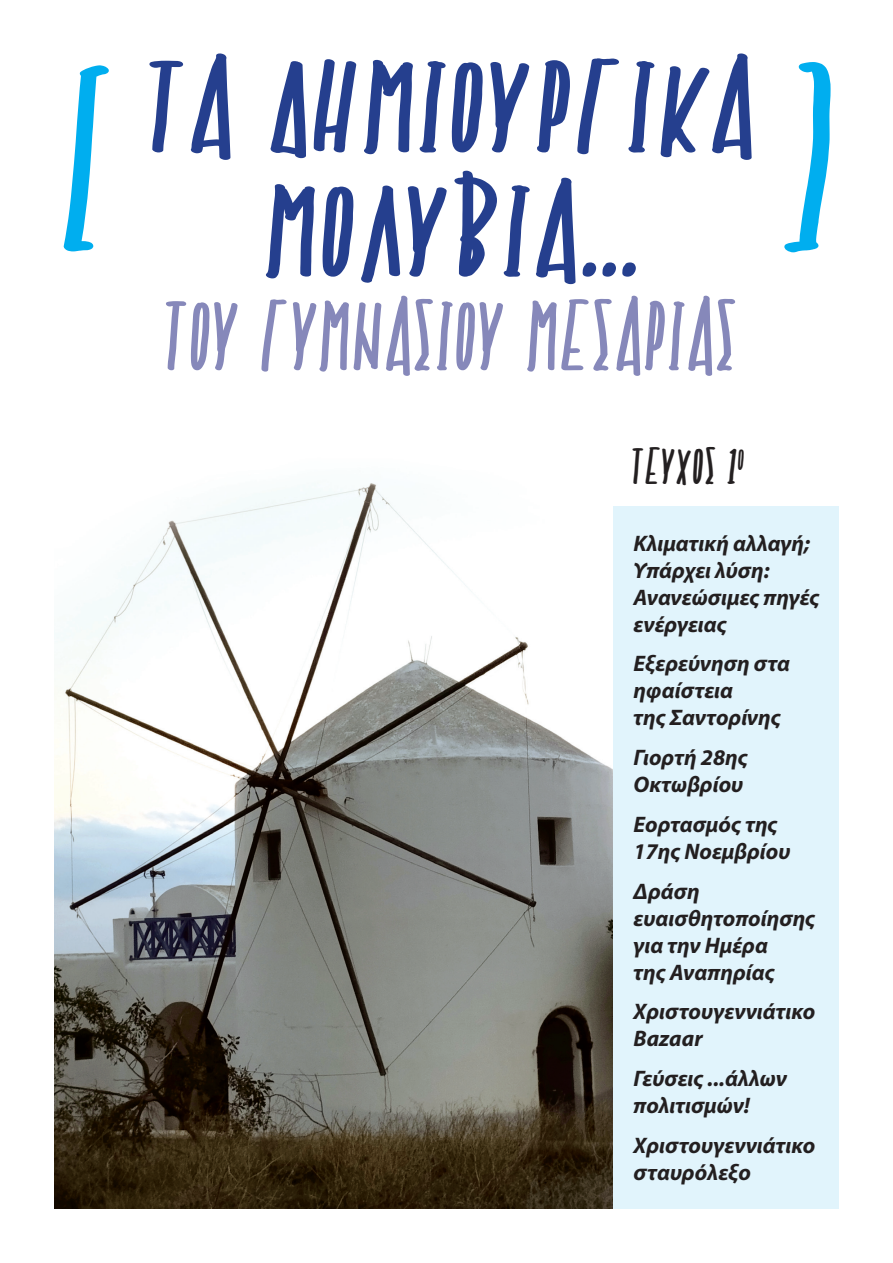
<style>
.page{position:relative;width:893px;height:1263px;background:#fff}
.page>*{position:absolute;margin:0;border:0;box-sizing:border-box;transform-origin:0 0}
.t1{font:151.5px "NF Avae Regular";color:#00aeef;scale:1.25 1}
.t2{font:103.5px/124.2px "NF Avae Regular";color:#253f8e;text-align:center;scale:1.25 1}
.t3{font:78px "NF Avae Regular";color:#8688ba}
.t4{font:40.5px "NF Avae Regular";color:#231f20}
.t5{font:italic 700 22.5px/27px "Myriad Pro";color:#231f20}
.s1{font-size:84px}
</style>
<div class="page">
<img style="left:54px;top:483px;width:568px;height:726px">
<div style="left:613px;top:506px;width:225px;height:702px;background:#e1f4fc"></div>
<h2 class="t2" style="left:146px;top:55px;width:489px">Τα Δημιουργικά<br>Μολύβια<span class="s1">...</span></h2>
<h3 class="t3" style="left:164px;top:298px;width:575px">του Γυμνασίου Μεσαριάς</h3>
<h1 class="t1" style="left:58px;top:80px;width:47px">[</h1>
<h1 class="t1" style="left:777px;top:80px;width:48px">]</h1>
<h3 class="t4" style="left:631px;top:446px;width:115px">Τευχοσ 1<sup>ο</sup></h3>
<p class="t5" style="left:634px;top:529px;width:187px">Κλιματική αλλαγή;<br>Υπάρχει λύση:<br>Ανανεώσιμες πηγές ενέργειας</p>
<p class="t5" style="left:634px;top:649px;width:158px">Εξερεύνηση στα ηφαίστεια<br>της Σαντορίνης</p>
<p class="t5" style="left:634px;top:743px;width:116px">Γιορτή 28ης<br>Οκτωβρίου</p>
<p class="t5" style="left:634px;top:810px;width:158px">Εορτασμός της<br>17ης Νοεμβρίου</p>
<p class="t5" style="left:634px;top:877px;width:183px">Δράση ευαισθητοποίησης για την Ημέρα<br>της Αναπηρίας</p>
<p class="t5" style="left:634px;top:997px;width:183px">Χριστουγεννιάτικο<br>Bazaar</p>
<p class="t5" style="left:634px;top:1064px;width:155px">Γεύσεις ...άλλων πολιτισμών!</p>
<p class="t5" style="left:634px;top:1131px;width:183px">Χριστουγεννιάτικο σταυρόλεξο</p>
</div>
